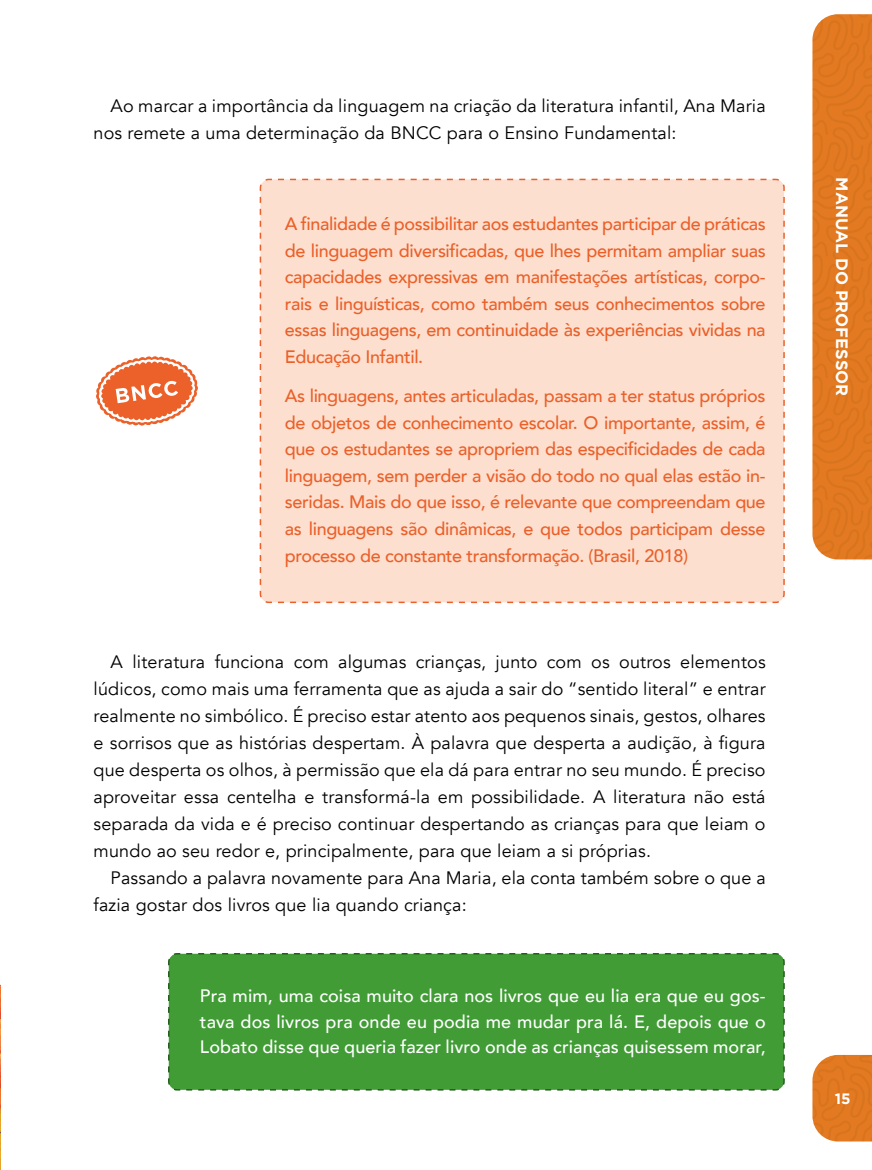
<style>
.page{position:relative;width:872px;height:1170px;background:#fff}
.page>*{position:absolute;margin:0;border:0;box-sizing:border-box;transform-origin:0 0}
.t1{font:18px/27px "Avenir";letter-spacing:.01em;color:#000}
.t2{font:500 18px/26.5px "Avenir";letter-spacing:-.02em;color:#eb6029;text-align:justify}
.t3{font:500 18px/25.5px "Avenir";letter-spacing:.005em;color:#fff;text-align:justify}
.t4{font:700 16.5px "Gotham";color:#fff}
.t5{font:700 15px "Gotham";color:#fff}
</style>
<div class="page">
<div style="left:812px;top:14px;width:60px;height:547px;background:#e37920"></div>
<div style="left:812px;top:1054px;width:60px;height:87px;background:#e37920"></div>
<img style="left:0;top:984px;width:1px;height:185px">
<div style="left:168px;top:953px;width:617px;height:138px;background:#419c36"></div>
<div style="left:259px;top:178px;width:526px;height:425px;background:#fcdfcf"></div>
<svg style="left:96px;top:356px;width:102px;height:69px"></svg>
<p class="t1" style="left:94px;top:92px;width:673px;text-indent:17px">Ao marcar a importância da linguagem na criação da literatura infantil, Ana Maria nos remete a uma determinação da BNCC para o Ensino Fundamental:</p>
<p class="t2" style="left:285px;top:209px;width:482px">A finalidade é possibilitar aos estudantes participar de práticas de linguagem diversificadas, que lhes permitam ampliar suas capacidades expressivas em manifestações artísticas, corpo&shy;rais e linguísticas, como também seus conhecimentos sobre essas linguagens, em continuidade às experiências vividas na Educação Infantil.</p>
<p class="t2" style="left:285px;top:381px;width:482px">As linguagens, antes articuladas, passam a ter status próprios de objetos de conhecimento escolar. O importante, assim, é que os estudantes se apropriem das especificidades de cada linguagem, sem perder a visão do todo no qual elas estão in&shy;seridas. Mais do que isso, é relevante que compreendam que as linguagens são dinâmicas, e que todos participam desse processo de constante transformação. (Brasil, 2018)</p>
<p class="t1" style="left:94px;top:648px;width:673px;text-align:justify;text-indent:17px">A literatura funciona com algumas crianças, junto com os outros elementos lúdicos, como mais uma ferramenta que as ajuda a sair do “sentido literal” e entrar realmente no simbólico. É preciso estar atento aos pequenos sinais, gestos, olhares e sorrisos que as histórias despertam. À palavra que desperta a audição, à figura que desperta os olhos, à permissão que ela dá para entrar no seu mundo. É preciso aproveitar essa centelha e transformá-la em possibilidade. A literatura não está separada da vida e é preciso continuar despertando as crianças para que leiam o mundo ao seu redor e, principalmente, para que leiam a si próprias.</p>
<p class="t1" style="left:94px;top:864px;width:673px;text-indent:17px">Passando a palavra novamente para Ana Maria, ela conta também sobre o que a fazia gostar dos livros que lia quando criança:</p>
<p class="t3" style="left:200px;top:982px;width:567px">Pra mim, uma coisa muito clara nos livros que eu lia era que eu gos&shy;tava dos livros pra onde eu podia me mudar pra lá. E, depois que o Lobato disse que queria fazer livro onde as crianças quisessem morar,</p>
<p class="t4" style="left:851px;top:177px;width:220px;rotate:90deg">MANUAL DO PROFESSOR</p>
<p class="t5" style="left:834px;top:1089px;width:17px">15</p>
</div>
